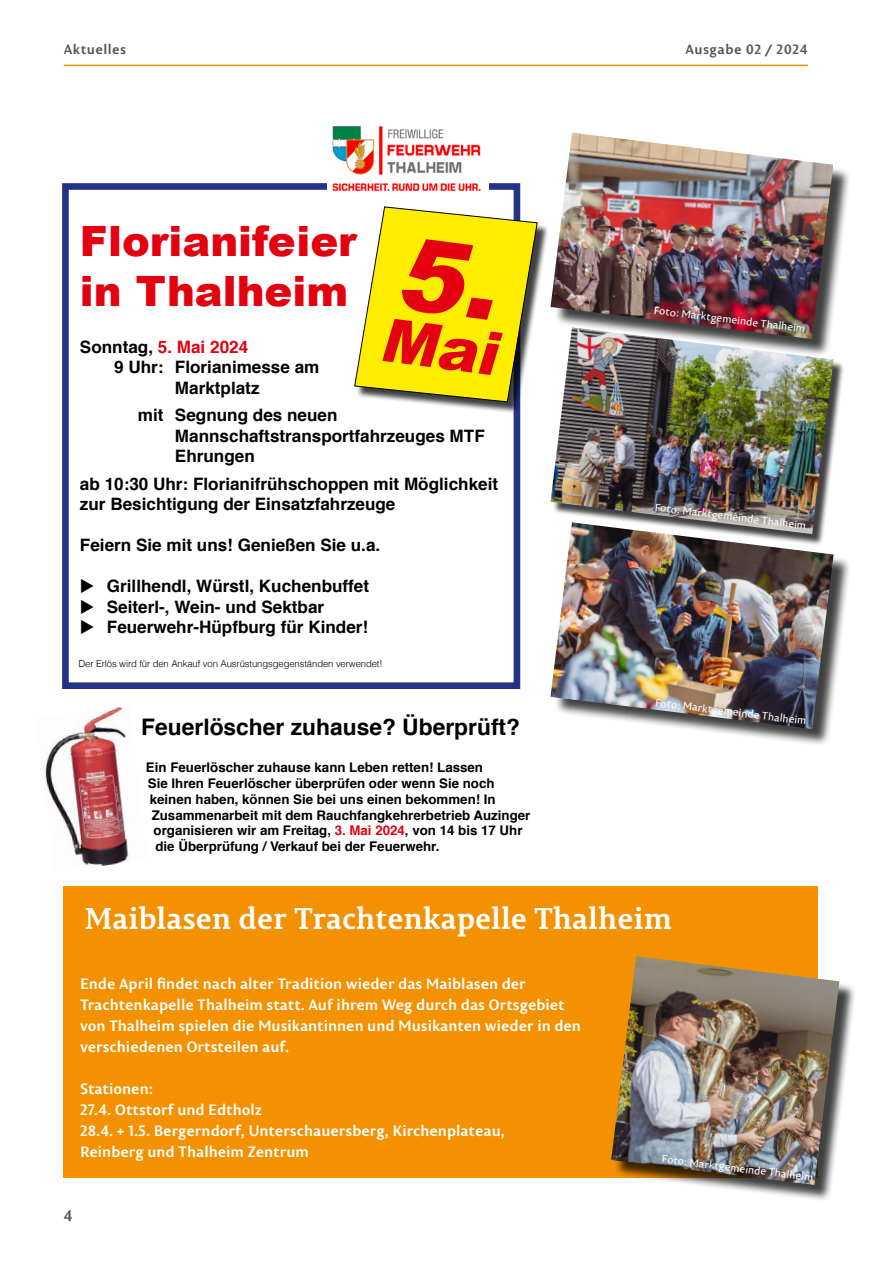
<style>
.page{position:relative;width:893px;height:1263px;background:#fff}
.page>*{position:absolute;margin:0;border:0;box-sizing:border-box;transform-origin:0 0}
.t1{font:900 41.85px/50.1px "Arial";color:#e3000f}
.t2{font:700 30px "Permian Slab Serif Typeface";color:#fff}
.t3{font:700 22.8px "Helvetica";color:#000}
.t4{font:700 17.1px/20.5px "Helvetica";color:#000}
.t5{font:700 17.1px "Helvetica";color:#e3000f}
.t6{font:700 15px/21px "Permian Sans Typeface";color:#fff}
.t7{font:700 15px "Permian Sans Typeface";color:#565656}
.t8{font:700 13.5px "Permian Sans Typeface";letter-spacing:.03em;color:#565656}
.t9{font:700 13.35px "Helvetica";color:#000}
.t10{font:10.5px "Permian Sans Typeface";color:#fff}
.t11{font:300 9.45px "Helvetica";letter-spacing:-.01em;color:#000}
.s1{color:#000}
.s2{color:#e3000f}
</style>
<div class="page">
<hr style="left:64px;top:65px;width:744px;height:1px;background:#f39100">
<div style="left:62px;top:183px;width:458px;height:506px;border:7px solid #25328a"></div>
<img style="left:327px;top:126px;width:162px;height:66px">
<div style="left:356px;top:208px;width:193px;height:206px;background:#000;opacity:.75"></div>
<img style="left:45px;top:707px;width:84px;height:159px">
<div style="left:552px;top:329px;width:293px;height:217px;background:#000;opacity:.75"></div>
<img style="left:550px;top:339px;width:284px;height:183px">
<div style="left:63px;top:886px;width:754px;height:292px;background:#f39100"></div>
<div style="left:614px;top:959px;width:242px;height:243px;background:#000;opacity:.75"></div>
<img style="left:611px;top:956px;width:228px;height:229px">
<div style="left:553px;top:135px;width:298px;height:222px;background:#000;opacity:.75"></div>
<img style="left:550px;top:133px;width:283px;height:206px">
<div style="left:553px;top:525px;width:299px;height:222px;background:#000;opacity:.75"></div>
<img style="left:550px;top:522px;width:284px;height:207px">
<svg style="left:354px;top:206px;width:184px;height:197px;background:#eee02d"></svg>
<p class="t8" style="left:64px;top:38px;width:64px">Aktuelles</p>
<p class="t8" style="left:685px;top:38px;width:124px">Ausgabe 02 / 2024</p>
<h1 class="t1" style="left:80px;top:215px;width:278px">Florianifeier in Thalheim</h1>
<p class="t5" style="left:80px;top:333px;width:170px"><span class="s1">Sonntag,</span> 5. Mai 2024</p>
<p class="t4" style="left:114px;top:357px;width:207px">9 Uhr: Florianimesse am</p>
<p class="t4" style="left:175px;top:378px;width:86px">Marktplatz</p>
<p class="t4" style="left:175px;top:405px;width:311px;text-indent:-37px">mit Segnung des neuen<br>Mannschaftstransportfahrzeuges MTF<br>Ehrungen</p>
<p class="t4" style="left:80px;top:473px;width:420px">ab 10:30 Uhr: Florianifrühschoppen mit Möglichkeit zur Besichtigung der Einsatzfahrzeuge</p>
<p class="t4" style="left:80px;top:535px;width:302px">Feiern Sie mit uns! Genießen Sie u.a.</p>
<p class="t4" style="left:107px;top:576px;width:264px">Grillhendl, Würstl, Kuchenbuffet<br>Seiterl-, Wein- und Sektbar<br>Feuerwehr-Hüpfburg für Kinder!</p>
<p class="t11" style="left:79px;top:656px;width:306px">Der Erlös wird für den Ankauf von Ausrüstungsgegenständen verwendet!</p>
<h3 class="t3" style="left:141px;top:709px;width:380px">Feuerlöscher zuhause? Überprüft?</h3>
<p class="t9" style="left:146px;top:756px;width:339px">Ein Feuerlöscher zuhause kann Leben retten! Lassen</p>
<p class="t9" style="left:148px;top:772px;width:348px">Sie Ihren Feuerlöscher überprüfen oder wenn Sie noch</p>
<p class="t9" style="left:150px;top:788px;width:347px">keinen haben, können Sie bei uns einen bekommen! In</p>
<p class="t9" style="left:152px;top:804px;width:380px">Zusammenarbeit mit dem Rauchfangkehrerbetrieb Auzinger</p>
<p class="t9" style="left:154px;top:820px;width:370px">organisieren wir am Freitag, <span class="s2">3. Mai 2024</span>, von 14 bis 17 Uhr</p>
<p class="t9" style="left:155px;top:836px;width:285px">die Überprüfung / Verkauf bei der Feuerwehr.</p>
<p class="t10" style="left:655px;top:302px;width:154px;rotate:7deg">Foto: Marktgemeinde Thalheim</p>
<p class="t10" style="left:656px;top:499px;width:154px;rotate:7deg">Foto: Marktgemeinde Thalheim</p>
<p class="t10" style="left:656px;top:694px;width:154px;rotate:7deg">Foto: Marktgemeinde Thalheim</p>
<h2 class="t2" style="left:84px;top:893px;width:589px">Maiblasen der Trachtenkapelle Thalheim</h2>
<p class="t6" style="left:80px;top:972px;width:502px">Ende April findet nach alter Tradition wieder das Maiblasen der Trachtenkapelle Thalheim statt. Auf ihrem Weg durch das Ortsgebiet von Thalheim spielen die Musikantinnen und Musikanten wieder in den verschiedenen Ortsteilen auf.</p>
<p class="t6" style="left:80px;top:1077px;width:426px">Stationen:<br>27.4. Ottstorf und Edtholz<br>28.4. + 1.5. Bergerndorf, Unterschauersberg, Kirchenplateau, Reinberg und Thalheim Zentrum</p>
<p class="t7" style="left:64px;top:1203px;width:10px">4</p>
<p class="t10" style="left:663px;top:1151px;width:154px;rotate:7deg">Foto: Marktgemeinde Thalheim</p>
</div>
